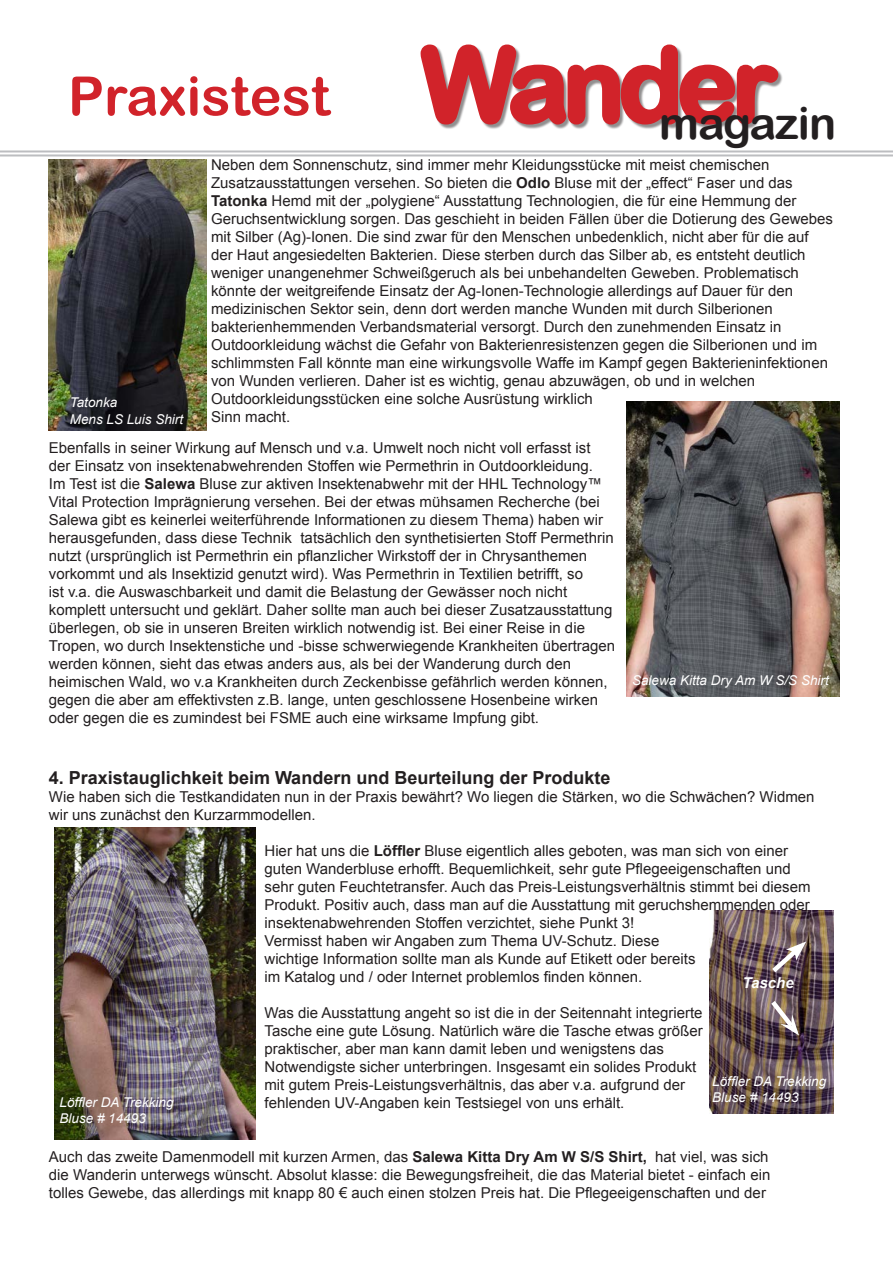
<style>
.page{position:relative;width:893px;height:1263px;background:#fff}
.page>*{position:absolute;margin:0;border:0;box-sizing:border-box;transform-origin:0 0}
.t1{font:54px "Arial Rounded MT Bold";color:#d1232a}
.t2{font:45px "Arial Rounded MT Bold";letter-spacing:-.02em;color:#231f20}
.t3{font:700 18px "Arial";color:#231f20}
.t4{font:15px/18px "Arial";color:#231f20}
.t5{font:italic 700 15px "Arial";color:#fff}
.t6{font:italic 13.5px/16.2px "Arial";color:#fff}
.s1{font-size:102px}
.s2{font-weight:700}
</style>
<div class="page">
<hr style="left:0;top:150px;width:893px;height:2px;background:#bcbdc0">
<hr style="left:0;top:154px;width:893px;height:2px;background:#bcbdc0">
<svg style="left:420px;top:44px;width:362px;height:84px"></svg>
<img style="left:54px;top:828px;width:202px;height:311px">
<img style="left:626px;top:402px;width:214px;height:294px">
<img style="left:49px;top:159px;width:158px;height:272px">
<img style="left:709px;top:910px;width:124px;height:203px">
<svg style="left:767px;top:996px;width:32px;height:39px"></svg>
<svg style="left:767px;top:941px;width:39px;height:36px"></svg>
<h1 class="t1" style="left:68px;top:64px;width:710px">Praxistest <span class="s1">Wander</span></h1>
<h2 class="t2" style="left:659px;top:96px;width:179px">magazin</h2>
<p class="t4" style="left:211px;top:156px;width:623px">Neben dem Sonnenschutz, sind immer mehr Kleidungsstücke mit meist chemischen Zusatzausstattungen versehen. So bieten die <span class="s2">Odlo</span> Bluse mit der „effect“ Faser und das <span class="s2">Tatonka</span> Hemd mit der „polygiene“ Ausstattung Technologien, die für eine Hemmung der Geruchsentwicklung sorgen. Das geschieht in beiden Fällen über die Dotierung des Gewebes mit Silber (Ag)-Ionen. Die sind zwar für den Menschen unbedenklich, nicht aber für die auf der Haut angesiedelten Bakterien. Diese sterben durch das Silber ab, es entsteht deutlich weniger unangenehmer Schweißgeruch als bei unbehandelten Geweben. Problematisch könnte der weitgreifende Einsatz der Ag-Ionen-Technologie allerdings auf Dauer für den medizinischen Sektor sein, denn dort werden manche Wunden mit durch Silberionen bakterienhemmenden Verbandsmaterial versorgt. Durch den zunehmenden Einsatz in Outdoorkleidung wächst die Gefahr von Bakterienresistenzen gegen die Silberionen und im schlimmsten Fall könnte man eine wirkungsvolle Waffe im Kampf gegen Bakterieninfektionen von Wunden verlieren. Daher ist es wichtig, genau abzuwägen, ob und in welchen Outdoorkleidungsstücken eine solche Ausrüstung wirklich<br>Sinn macht.</p>
<p class="t4" style="left:49px;top:439px;width:568px">Ebenfalls in seiner Wirkung auf Mensch und v.a. Umwelt noch nicht voll erfasst ist der Einsatz von insektenabwehrenden Stoffen wie Permethrin in Outdoorkleidung.<br>Im Test ist die <span class="s2">Salewa</span> Bluse zur aktiven Insektenabwehr mit der HHL Technology™ Vital Protection Imprägnierung versehen. Bei der etwas mühsamen Recherche (bei Salewa gibt es keinerlei weiterführende Informationen zu diesem Thema) haben wir herausgefunden, dass diese Technik tatsächlich den synthetisierten Stoff Permethrin nutzt (ursprünglich ist Permethrin ein pflanzlicher Wirkstoff der in Chrysanthemen vorkommt und als Insektizid genutzt wird). Was Permethrin in Textilien betrifft, so<br>ist v.a. die Auswaschbarkeit und damit die Belastung der Gewässer noch nicht komplett untersucht und geklärt. Daher sollte man auch bei dieser Zusatzausstattung überlegen, ob sie in unseren Breiten wirklich notwendig ist. Bei einer Reise in die Tropen, wo durch Insektenstiche und -bisse schwerwiegende Krankheiten übertragen werden können, sieht das etwas anders aus, als bei der Wanderung durch den heimischen Wald, wo v.a Krankheiten durch Zeckenbisse gefährlich werden können, gegen die aber am effektivsten z.B. lange, unten geschlossene Hosenbeine wirken oder gegen die es zumindest bei FSME auch eine wirksame Impfung gibt.</p>
<p class="t6" style="left:70px;top:395px;width:49px">Tatonka</p>
<p class="t6" style="left:70px;top:411px;width:115px">Mens LS Luis Shirt</p>
<p class="t6" style="left:632px;top:672px;width:198px">Salewa Kitta Dry Am W S/S Shirt</p>
<p class="t3" style="left:49px;top:766px;width:563px">4. Praxistauglichkeit beim Wandern und Beurteilung der Produkte</p>
<p class="t4" style="left:49px;top:788px;width:767px">Wie haben sich die Testkandidaten nun in der Praxis bewährt? Wo liegen die Stärken, wo die Schwächen? Widmen wir uns zunächst den Kurzarmmodellen.</p>
<p class="t4" style="left:264px;top:842px;width:548px">Hier hat uns die <span class="s2">Löffler</span> Bluse eigentlich alles geboten, was man sich von einer guten Wanderbluse erhofft. Bequemlichkeit, sehr gute Pflegeeigenschaften und sehr guten Feuchtetransfer. Auch das Preis-Leistungsverhältnis stimmt bei diesem Produkt. Positiv auch, dass man auf die Ausstattung mit geruchshemmenden oder insektenabwehrenden Stoffen verzichtet, siehe Punkt 3!</p>
<p class="t4" style="left:264px;top:932px;width:433px">Vermisst haben wir Angaben zum Thema UV-Schutz. Diese wichtige Information sollte man als Kunde auf Etikett oder bereits im Katalog und / oder Internet problemlos finden können.</p>
<p class="t4" style="left:264px;top:1004px;width:440px">Was die Ausstattung angeht so ist die in der Seitennaht integrierte Tasche eine gute Lösung. Natürlich wäre die Tasche etwas größer praktischer, aber man kann damit leben und wenigstens das Notwendigste sicher unterbringen. Insgesamt ein solides Produkt mit gutem Preis-Leistungsverhältnis, das aber v.a. aufgrund der fehlenden UV-Angaben kein Testsiegel von uns erhält.</p>
<p class="t4" style="left:49px;top:1148px;width:723px;text-align:justify">Auch das zweite Damenmodell mit kurzen Armen, das <span class="s2">Salewa Kitta Dry Am W S/S Shirt,</span> hat viel, was sich die Wanderin unterwegs wünscht. Absolut klasse: die Bewegungsfreiheit, die das Material bietet - einfach ein tolles Gewebe, das allerdings mit knapp 80 € auch einen stolzen Preis hat. Die Pflegeeigenschaften und der</p>
<p class="t5" style="left:743px;top:973px;width:53px">Tasche</p>
<p class="t6" style="left:712px;top:1073px;width:116px">Löffler DA Trekking<br>Bluse # 14493</p>
<p class="t6" style="left:60px;top:1094px;width:116px">Löffler DA Trekking<br>Bluse # 14493</p>
</div>
